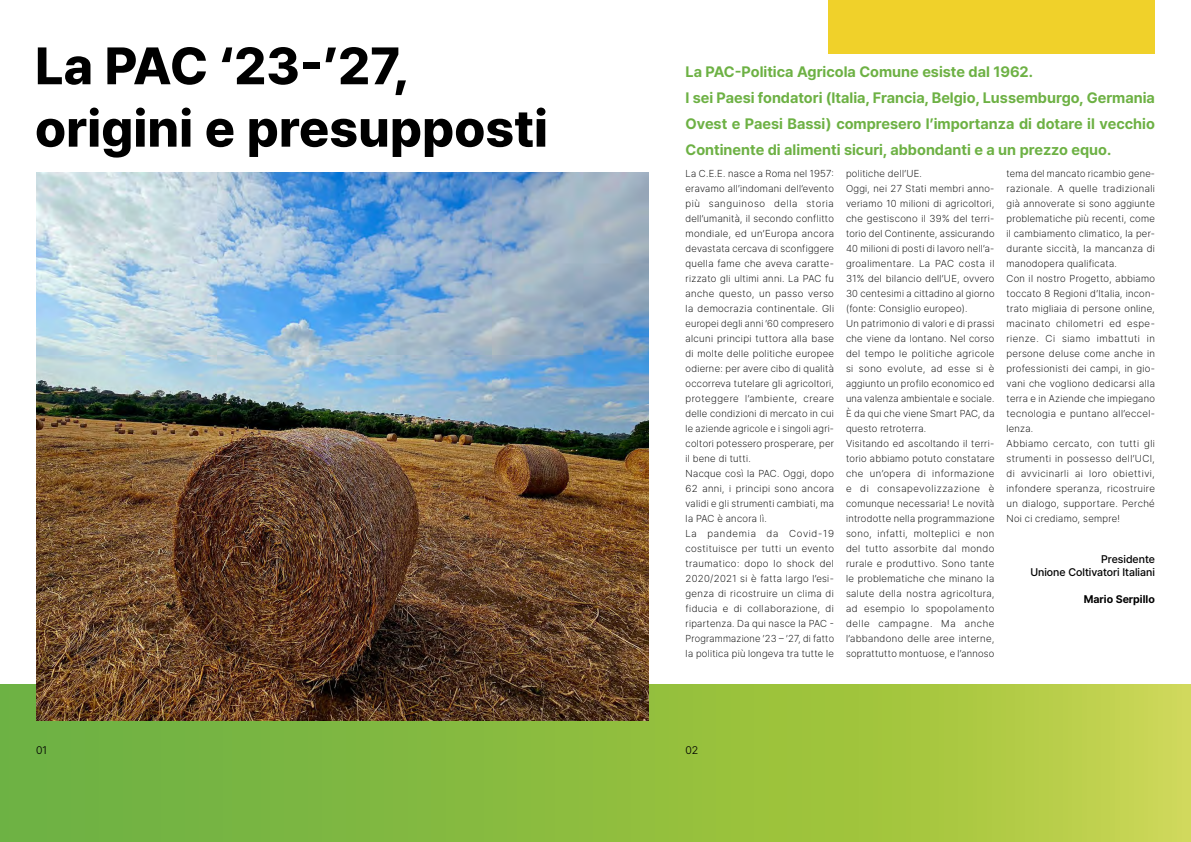
<style>
.page{position:relative;width:1191px;height:842px;background:#fff}
.page>*{position:absolute;margin:0;border:0;box-sizing:border-box;transform-origin:0 0}
.t1{font:800 52px/62.4px "Pretendard";color:#000}
.t2{font:700 15px/26px "Pretendard";color:#6db144}
.t3{font:500 11px/13.2px "Pretendard";color:#000;text-align:right}
.t4{font:700 11px "Pretendard";color:#000}
.t5{font:300 11px "Pretendard";color:#000}
.t6{font:200 10px/15px "Pretendard";letter-spacing:.03em;color:#000}
</style>
<div class="page">
<svg style="left:0;top:684px;width:1191px;height:158px;background:#94bf42"></svg>
<img style="left:36px;top:172px;width:612px;height:548px">
<div style="left:829px;top:0;width:326px;height:53px;background:#f0d12a"></div>
<h1 class="t1" style="left:35px;top:33px;width:514px">La PAC ‘23-’27, origini e presupposti</h1>
<p class="t2" style="left:685px;top:58px;width:471px">La PAC-Politica Agricola Comune esiste dal 1962.<br>I sei Paesi fondatori (Italia, Francia, Belgio, Lussemburgo, Germania Ovest e Paesi Bassi) compresero l’importanza di dotare il vecchio Continente di alimenti sicuri, abbondanti e a un prezzo equo.</p>
<p class="t6" style="left:685px;top:166px;width:150px">La C.E.E. nasce a Roma nel 1957: eravamo all’indomani dell’evento più sanguinoso della storia dell’umanità, il secondo conflitto mondiale, ed un’Europa ancora devastata cercava di sconfiggere quella fame che aveva caratte&shy;rizzato gli ultimi anni. La PAC fu anche questo, un passo verso la democrazia continentale. Gli europei degli anni ’60 compresero alcuni principi tuttora alla base di molte delle politiche europee odierne: per avere cibo di qualità occorreva tutelare gli agricoltori, proteggere l’ambiente, creare delle condizioni di mercato in cui le aziende agricole e i singoli agri&shy;coltori potessero prosperare, per il bene di tutti.<br>Nacque così la PAC. Oggi, dopo<br>62 anni, i principi sono ancora validi e gli strumenti cambiati, ma la PAC è ancora lì.<br>La pandemia da Covid-19 costituisce per tutti un evento traumatico: dopo lo shock del<br>2020/2021 si è fatta largo l’esi&shy;genza di ricostruire un clima di fiducia e di collaborazione, di ripartenza. Da qui nasce la PAC -<br>Programmazione ’23 – ’27, di fatto la politica più longeva tra tutte le</p>
<p class="t6" style="left:846px;top:166px;width:150px">politiche dell’UE.<br>Oggi, nei 27 Stati membri anno&shy;veriamo 10 milioni di agricoltori, che gestiscono il 39% del terri&shy;torio del Continente, assicurando<br>40 milioni di posti di lavoro nell’a&shy;groalimentare. La PAC costa il<br>31% del bilancio dell’UE, ovvero<br>30 centesimi a cittadino al giorno (fonte: Consiglio europeo).<br>Un patrimonio di valori e di prassi che viene da lontano. Nel corso del tempo le politiche agricole si sono evolute, ad esse si è aggiunto un profilo economico ed una valenza ambientale e sociale.<br>È da qui che viene Smart PAC, da questo retroterra.<br>Visitando ed ascoltando il terri&shy;torio abbiamo potuto constatare che un’opera di informazione e di consapevolizzazione è comunque necessaria! Le novità introdotte nella programmazione sono, infatti, molteplici e non del tutto assorbite dal mondo rurale e produttivo. Sono tante le problematiche che minano la salute della nostra agricoltura, ad esempio lo spopolamento delle campagne. Ma anche l’abbandono delle aree interne, soprattutto montuose, e l’annoso</p>
<p class="t6" style="left:1006px;top:166px;width:150px">tema del mancato ricambio gene&shy;razionale. A quelle tradizionali già annoverate si sono aggiunte problematiche più recenti, come il cambiamento climatico, la per&shy;durante siccità, la mancanza di manodopera qualificata.<br>Con il nostro Progetto, abbiamo toccato 8 Regioni d’Italia, incon&shy;trato migliaia di persone online, macinato chilometri ed espe&shy;rienze. Ci siamo imbattuti in persone deluse come anche in professionisti dei campi, in gio&shy;vani che vogliono dedicarsi alla terra e in Aziende che impiegano tecnologia e puntano all’eccel&shy;lenza.<br>Abbiamo cercato, con tutti gli strumenti in possesso dell’UCI, di avvicinarli ai loro obiettivi, infondere speranza, ricostruire un dialogo, supportare. Perché<br>Noi ci crediamo, sempre!</p>
<p class="t3" style="left:1030px;top:552px;width:126px">Presidente<br>Unione Coltivatori Italiani</p>
<p class="t4" style="left:1083px;top:591px;width:73px">Mario Serpillo</p>
<p class="t5" style="left:36px;top:743px;width:13px">01</p>
<p class="t5" style="left:685px;top:743px;width:14px">02</p>
</div>
